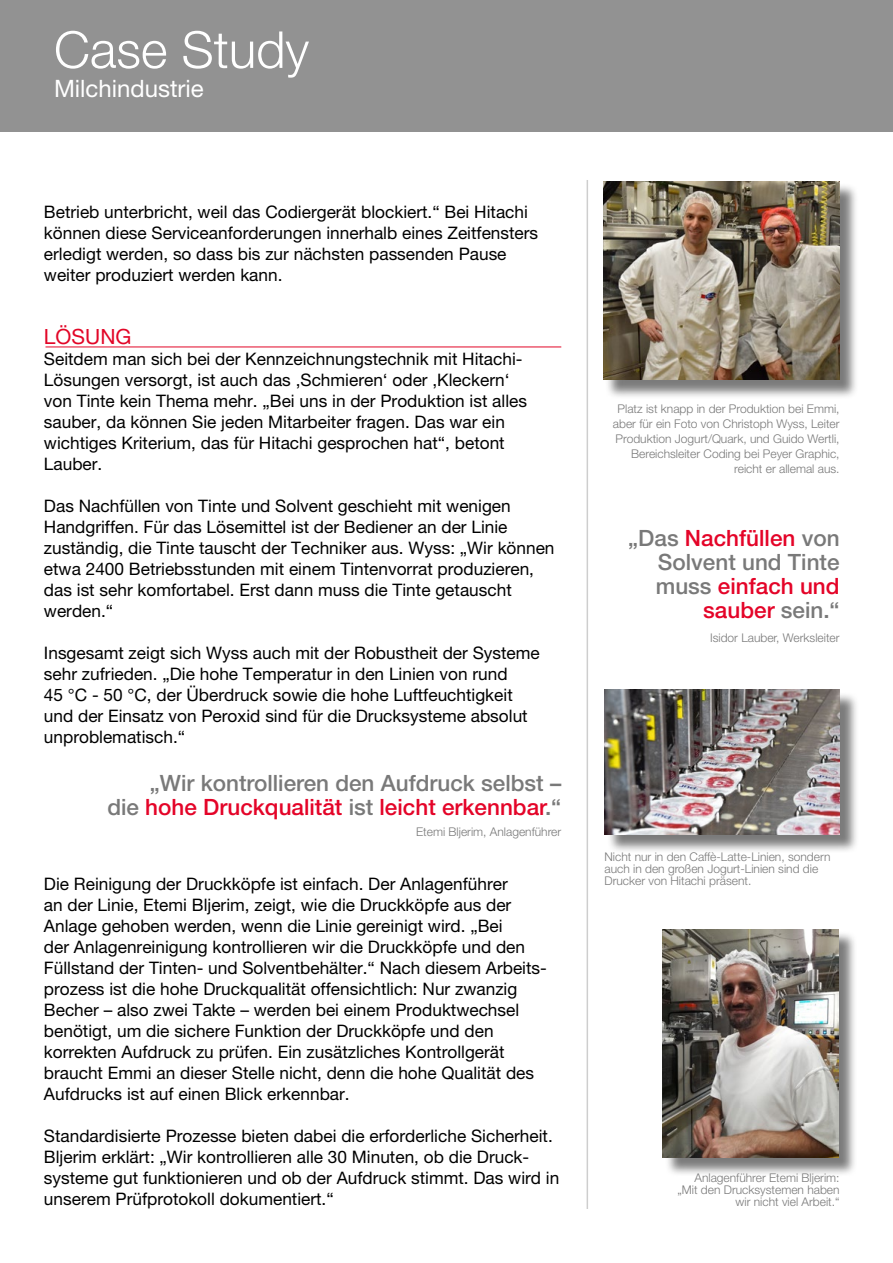
<style>
.page{position:relative;width:893px;height:1263px;background:#fff}
.page>*{position:absolute;margin:0;border:0;box-sizing:border-box;transform-origin:0 0}
.t1{font:300 51px "Helvetica Neue LT Pro";color:#fff}
.t2{font:24px "Helvetica Neue LT Pro";color:#fff}
.t3{font:500 22.5px/24px "Helvetica Neue LT Pro";color:#797979;text-align:right}
.t4{font:21px "Helvetica Neue LT Pro";color:#e20627}
.t5{font:17.25px/21px "Helvetica Neue LT Pro";color:#000}
.t6{font:300 12px/12px "Helvetica Neue LT Pro";color:#797979;text-align:right}
.s1{color:#e40428}
</style>
<div class="page">
<hr style="left:587px;top:180px;width:1px;height:1029px;background:#cecece">
<hr style="left:45px;top:347px;width:516px;height:1px;background:#e20627">
<div style="left:0;top:0;width:893px;height:132px;background:#929292"></div>
<div style="left:664px;top:931px;width:193px;height:246px;background:#000;opacity:.52"></div>
<img style="left:663px;top:929px;width:175px;height:229px">
<div style="left:605px;top:183px;width:253px;height:216px;background:#000;opacity:.52"></div>
<img style="left:603px;top:181px;width:237px;height:199px">
<div style="left:606px;top:692px;width:252px;height:162px;background:#000;opacity:.52"></div>
<img style="left:604px;top:690px;width:236px;height:144px">
<h1 class="t1" style="left:54px;top:19px;width:257px">Case Study</h1>
<h2 class="t2" style="left:54px;top:74px;width:151px">Milchindustrie</h2>
<p class="t5" style="left:44px;top:201px;width:496px">Betrieb unterbricht, weil das Codiergerät blockiert.“ Bei Hitachi können diese Serviceanforderungen innerhalb eines Zeitfensters erledigt werden, so dass bis zur nächsten passenden Pause weiter produziert werden kann.</p>
<p class="t4" style="left:44px;top:324px;width:89px">LÖSUNG</p>
<p class="t5" style="left:44px;top:348px;width:485px">Seitdem man sich bei der Kennzeichnungstechnik mit Hitachi-Lösungen versorgt, ist auch das ‚Schmieren‘ oder ‚Kleckern‘ von Tinte kein Thema mehr. „Bei uns in der Produktion ist alles sauber, da können Sie jeden Mitarbeiter fragen. Das war ein wichtiges Kriterium, das für Hitachi gesprochen hat“, betont Lauber.</p>
<p class="t5" style="left:44px;top:495px;width:512px">Das Nachfüllen von Tinte und Solvent geschieht mit wenigen Handgriffen. Für das Lösemittel ist der Bediener an der Linie zuständig, die Tinte tauscht der Techniker aus. Wyss: „Wir können etwa 2400 Betriebsstunden mit einem Tintenvorrat produzieren, das ist sehr komfortabel. Erst dann muss die Tinte getauscht werden.“</p>
<p class="t5" style="left:44px;top:642px;width:497px">Insgesamt zeigt sich Wyss auch mit der Robustheit der Systeme sehr zufrieden. „Die hohe Temperatur in den Linien von rund<br>45 °C - 50 °C, der Überdruck sowie die hohe Luftfeuchtigkeit und der Einsatz von Peroxid sind für die Drucksysteme absolut unproblematisch.“</p>
<h3 class="t3" style="left:107px;top:771px;width:455px">„Wir kontrollieren den Aufdruck selbst –<br>die <span class="s1">hohe Druckqualität</span> ist <span class="s1">leicht erkennbar</span>.“</h3>
<p class="t6" style="left:416px;top:826px;width:147px">Etemi Bljerim, Anlagenführer</p>
<p class="t5" style="left:44px;top:873px;width:504px">Die Reinigung der Druckköpfe ist einfach. Der Anlagenführer<br>an der Linie, Etemi Bljerim, zeigt, wie die Druckköpfe aus der Anlage gehoben werden, wenn die Linie gereinigt wird. „Bei<br>der Anlagenreinigung kontrollieren wir die Druckköpfe und den Füllstand der Tinten- und Solventbehälter.“ Nach diesem Arbeits&shy;prozess ist die hohe Druckqualität offensichtlich: Nur zwanzig Becher – also zwei Takte – werden bei einem Produktwechsel benötigt, um die sichere Funktion der Druckköpfe und den korrekten Aufdruck zu prüfen. Ein zusätzliches Kontrollgerät braucht Emmi an dieser Stelle nicht, denn die hohe Qualität des Aufdrucks ist auf einen Blick erkennbar.</p>
<p class="t5" style="left:44px;top:1125px;width:517px">Standardisierte Prozesse bieten dabei die erforderliche Sicherheit.<br>Bljerim erklärt: „Wir kontrollieren alle 30 Minuten, ob die Druck&shy;systeme gut funktionieren und ob der Aufdruck stimmt. Das wird in unserem Prüfprotokoll dokumentiert.“</p>
<p class="t6" style="left:613px;top:401px;width:228px;line-height:15px">Platz ist knapp in der Produktion bei Emmi, aber für ein Foto von Christoph Wyss, Leiter Produktion Jogurt/Quark, und Guido Wertli, Bereichsleiter Coding bei Peyer Graphic, reicht er allemal aus.</p>
<h3 class="t3" style="left:628px;top:525px;width:213px">„Das <span class="s1">Nachfüllen</span> von<br>Solvent und Tinte muss <span class="s1">einfach und sauber</span> sein.“</h3>
<p class="t6" style="left:710px;top:631px;width:131px">Isidor Lauber, Werksleiter</p>
<p class="t6" style="left:604px;top:850px;width:228px;text-align:left">Nicht nur in den Caffè-Latte-Linien, sondern auch in den großen Jogurt-Linien sind die<br>Drucker von Hitachi präsent.</p>
<p class="t6" style="left:677px;top:1171px;width:164px">Anlagenführer Etemi Bljerim: „Mit den Drucksystemen haben wir nicht viel Arbeit.“</p>
</div>
